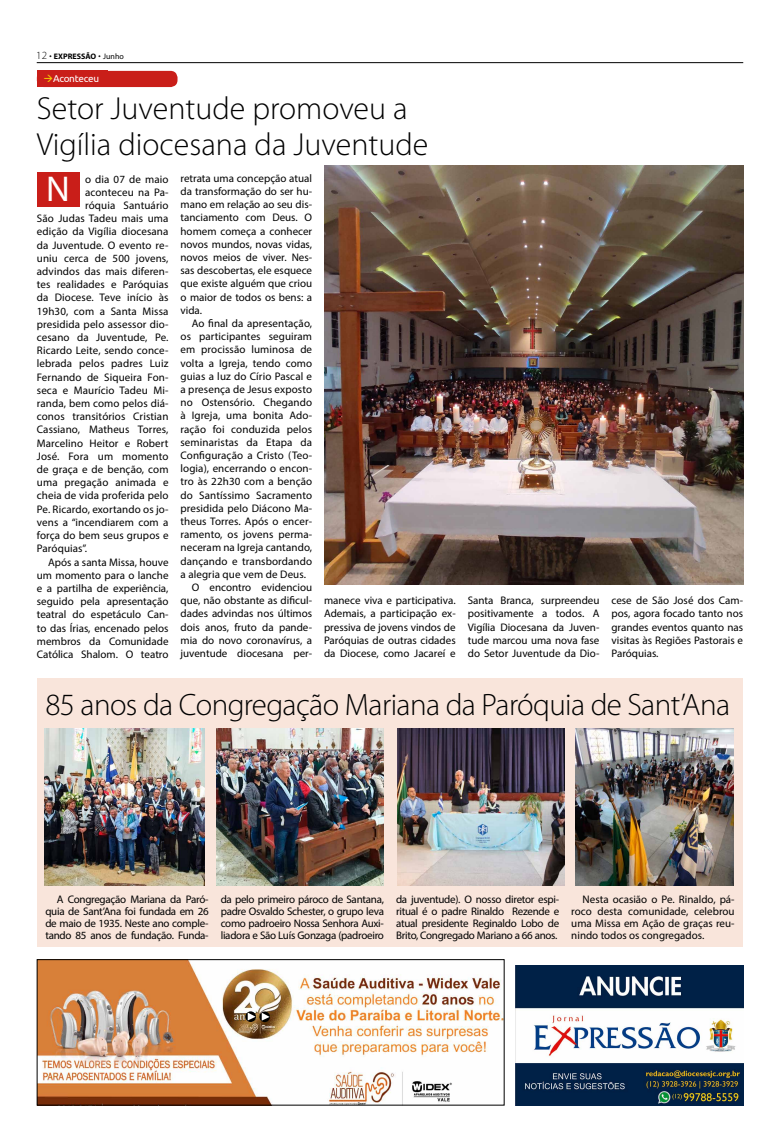
<style>
.page{position:relative;width:780px;height:1134px;background:#fff}
.page>*{position:absolute;margin:0;border:0;box-sizing:border-box;transform-origin:0 0}
.t1{font:36px "Myriad Pro";color:#fff}
.t2{font:300 32px/36px "Myriad Pro";color:#000}
.t3{font:300 31px "Myriad Pro";letter-spacing:-.02em;color:#000}
.t4{font:11px/13.2px "Myriad Pro";letter-spacing:.005em;color:#000;text-align:justify}
.t5{font:10px "Ubuntu";letter-spacing:-.025em;color:#fff}
.t6{font:700 8px "Myriad Pro";color:#000}
.s1{font-weight:300;font-size:11px}
.s2{font-weight:400}
.s3{color:#f6d000}
</style>
<div class="page">
<hr style="left:37px;top:62px;width:706px;height:1px;background:#000">
<div style="left:37px;top:678px;width:706px;height:269px;background:#f9e5db"></div>
<img style="left:39px;top:961px;width:463px;height:142px">
<div style="left:37px;top:959px;width:467px;height:146px;border:1px solid #000"></div>
<svg style="left:259px;top:1011px;width:11px;height:11px"></svg>
<svg style="left:262px;top:1013px;width:8px;height:8px"></svg>
<svg style="left:245px;top:1011px;width:11px;height:11px"></svg>
<svg style="left:248px;top:1012px;width:7px;height:8px"></svg>
<img style="left:515px;top:965px;width:228px;height:140px">
<div style="left:37px;top:71px;width:140px;height:16px;background:#c91e19;border-radius:7px"></div>
<div style="left:37px;top:71px;width:71px;height:16px;background:#c91e19"></div>
<img style="left:324px;top:166px;width:419px;height:419px">
<div style="left:37px;top:172px;width:42px;height:35px;background:#c91e19"></div>
<img style="left:44px;top:729px;width:160px;height:157px">
<img style="left:216px;top:729px;width:168px;height:157px">
<img style="left:397px;top:729px;width:167px;height:157px">
<img style="left:575px;top:729px;width:158px;height:157px">
<p class="t6" style="left:36px;top:51px;width:89px"><span class="s1">12</span> EXPRESSÃO <span class="s2">Junho</span></p>
<h2 class="t2" style="left:37px;top:90px;width:393px">Setor Juventude promoveu a<br>Vigília diocesana da Juventude</h2>
<p class="t5" style="left:44px;top:72px;width:57px"><span class="s3">→</span>Aconteceu</p>
<p class="t4" style="left:85px;top:172px;width:85px">o dia 07 de maio</p>
<p class="t4" style="left:85px;top:185px;width:85px">aconteceu na Pa-</p>
<p class="t4" style="left:85px;top:199px;width:85px">róquia Santuário</p>
<p class="t4" style="left:37px;top:212px;width:133px">São Judas Tadeu mais uma</p>
<p class="t4" style="left:37px;top:225px;width:133px">edição da Vigília diocesana</p>
<p class="t4" style="left:37px;top:238px;width:133px">da Juventude. O evento re-</p>
<p class="t4" style="left:37px;top:251px;width:133px">uniu cerca de 500 jovens,</p>
<p class="t4" style="left:37px;top:265px;width:133px">advindos das mais diferen-</p>
<p class="t4" style="left:37px;top:278px;width:133px">tes realidades e Paróquias</p>
<p class="t4" style="left:37px;top:291px;width:133px">da Diocese. Teve início às</p>
<p class="t4" style="left:37px;top:304px;width:133px">19h30, com a Santa Missa</p>
<p class="t4" style="left:37px;top:317px;width:133px">presidida pelo assessor dio-</p>
<p class="t4" style="left:37px;top:331px;width:133px">cesano da Juventude, Pe.</p>
<p class="t4" style="left:37px;top:344px;width:133px">Ricardo Leite, sendo conce-</p>
<p class="t4" style="left:37px;top:357px;width:133px">lebrada pelos padres Luiz</p>
<p class="t4" style="left:37px;top:370px;width:133px">Fernando de Siqueira Fon-</p>
<p class="t4" style="left:37px;top:383px;width:133px">seca e Maurício Tadeu Mi-</p>
<p class="t4" style="left:37px;top:397px;width:133px">randa, bem como pelos diá-</p>
<p class="t4" style="left:37px;top:410px;width:133px">conos transitórios Cristian</p>
<p class="t4" style="left:37px;top:423px;width:133px">Cassiano, Matheus Torres,</p>
<p class="t4" style="left:37px;top:436px;width:133px">Marcelino Heitor e Robert</p>
<p class="t4" style="left:37px;top:449px;width:133px">José. Fora um momento</p>
<p class="t4" style="left:37px;top:463px;width:133px">de graça e de benção, com</p>
<p class="t4" style="left:37px;top:476px;width:133px">uma pregação animada e</p>
<p class="t4" style="left:37px;top:489px;width:133px">cheia de vida proferida pelo</p>
<p class="t4" style="left:37px;top:502px;width:133px">Pe. Ricardo, exortando os jo-</p>
<p class="t4" style="left:37px;top:515px;width:133px">vens a “incendiarem com a</p>
<p class="t4" style="left:37px;top:529px;width:133px">força do bem seus grupos e</p>
<p class="t4" style="left:37px;top:542px;width:52px">Paróquias”.</p>
<p class="t4" style="left:48px;top:555px;width:122px">Após a santa Missa, houve</p>
<p class="t4" style="left:37px;top:568px;width:133px">um momento para o lanche</p>
<p class="t4" style="left:37px;top:581px;width:133px">e a partilha de experiência,</p>
<p class="t4" style="left:37px;top:595px;width:133px">seguido pela apresentação</p>
<p class="t4" style="left:37px;top:608px;width:133px">teatral do espetáculo Can-</p>
<p class="t4" style="left:37px;top:621px;width:133px">to das Írias, encenado pelos</p>
<p class="t4" style="left:37px;top:634px;width:133px">membros da Comunidade</p>
<p class="t4" style="left:37px;top:647px;width:133px">Católica Shalom. O teatro</p>
<h1 class="t1" style="left:46px;top:167px;width:25px">N</h1>
<p class="t4" style="left:180px;top:171px;width:133px">retrata uma concepção atual da transformação do ser hu&shy;mano em relação ao seu dis&shy;tanciamento com Deus. O homem começa a conhecer novos mundos, novas vidas, novos meios de viver. Nes&shy;sas descobertas, ele esquece que existe alguém que criou o maior de todos os bens: a vida.</p>
<p class="t4" style="left:192px;top:317px;width:122px">Ao final da apresentação,</p>
<p class="t4" style="left:180px;top:330px;width:133px">os participantes seguiram</p>
<p class="t4" style="left:180px;top:343px;width:133px">em procissão luminosa de</p>
<p class="t4" style="left:180px;top:356px;width:133px">volta a Igreja, tendo como</p>
<p class="t4" style="left:180px;top:369px;width:133px">guias a luz do Círio Pascal e</p>
<p class="t4" style="left:180px;top:383px;width:133px">a presença de Jesus exposto</p>
<p class="t4" style="left:180px;top:396px;width:133px">no Ostensório. Chegando</p>
<p class="t4" style="left:180px;top:409px;width:133px">à Igreja, uma bonita Ado-</p>
<p class="t4" style="left:180px;top:422px;width:133px">ração foi conduzida pelos</p>
<p class="t4" style="left:180px;top:435px;width:133px">seminaristas da Etapa da</p>
<p class="t4" style="left:180px;top:449px;width:133px">Configuração a Cristo (Teo-</p>
<p class="t4" style="left:180px;top:462px;width:133px">logia), encerrando o encon-</p>
<p class="t4" style="left:180px;top:475px;width:133px">tro às 22h30 com a benção</p>
<p class="t4" style="left:180px;top:488px;width:133px">do Santíssimo Sacramento</p>
<p class="t4" style="left:180px;top:501px;width:133px">presidida pelo Diácono Ma-</p>
<p class="t4" style="left:180px;top:515px;width:133px">theus Torres. Após o encer-</p>
<p class="t4" style="left:180px;top:528px;width:133px">ramento, os jovens perma-</p>
<p class="t4" style="left:180px;top:541px;width:133px">neceram na Igreja cantando,</p>
<p class="t4" style="left:180px;top:554px;width:133px">dançando e transbordando</p>
<p class="t4" style="left:180px;top:567px;width:127px">a alegria que vem de Deus.</p>
<p class="t4" style="left:192px;top:581px;width:122px">O encontro evidenciou</p>
<p class="t4" style="left:180px;top:594px;width:133px">que, não obstante as dificul-</p>
<p class="t4" style="left:180px;top:607px;width:133px">dades advindas nos últimos</p>
<p class="t4" style="left:180px;top:620px;width:133px">dois anos, fruto da pande-</p>
<p class="t4" style="left:180px;top:633px;width:133px">mia do novo coronavírus, a</p>
<p class="t4" style="left:180px;top:647px;width:133px">juventude diocesana per-</p>
<p class="t4" style="left:324px;top:594px;width:133px">manece viva e participativa.<br>Ademais, a participação ex&shy;pressiva de jovens vindos de Paróquias de outras cidades da Diocese, como Jacareí e</p>
<p class="t4" style="left:468px;top:594px;width:133px">Santa Branca, surpreendeu positivamente a todos. A Vigília Diocesana da Juven&shy;tude marcou uma nova fase do Setor Juventude da Dio-</p>
<p class="t4" style="left:611px;top:594px;width:133px">cese de São José dos Cam&shy;pos, agora focado tanto nos grandes eventos quanto nas visitas às Regiões Pastorais e Paróquias.</p>
<h3 class="t3" style="left:45px;top:686px;width:686px">85 anos da Congregação Mariana da Paróquia de Sant’Ana</h3>
<p class="t4" style="left:45px;top:893px;width:165px;line-height:11.9px;text-indent:11px">A Congregação Mariana da Paró&shy;quia de Sant’Ana foi fundada em 26 de maio de 1935. Neste ano comple&shy;tando 85 anos de fundação. Funda-</p>
<p class="t4" style="left:221px;top:893px;width:165px;line-height:11.9px">da pelo primeiro pároco de Santana, padre Osvaldo Schester, o grupo leva como padroeiro Nossa Senhora Auxi&shy;liadora e São Luís Gonzaga (padroeiro</p>
<p class="t4" style="left:396px;top:893px;width:165px;line-height:11.9px">da juventude). O nosso diretor espi&shy;ritual é o padre Rinaldo Rezende e atual presidente Reginaldo Lobo de Brito, Congregado Mariano a 66 anos.</p>
<p class="t4" style="left:571px;top:893px;width:165px;line-height:11.9px;text-indent:11px">Nesta ocasião o Pe. Rinaldo, pá&shy;roco desta comunidade, celebrou uma Missa em Ação de graças reu&shy;nindo todos os congregados.</p>
</div>
